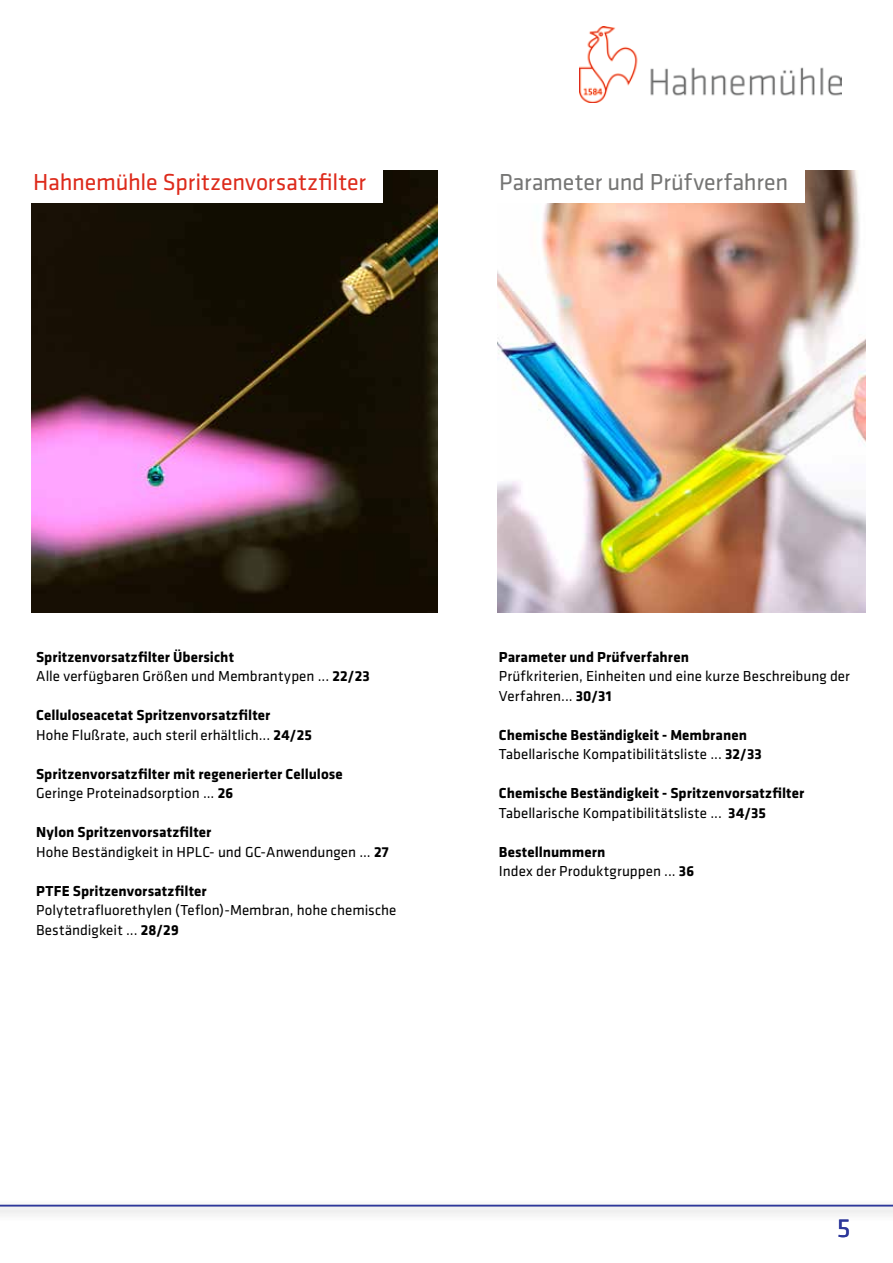
<style>
.page{position:relative;width:893px;height:1263px;background:#fff}
.page>*{position:absolute;margin:0;border:0;box-sizing:border-box;transform-origin:0 0}
.t1{font:27px "Klavika";color:#2d379a}
.t2{font:24px "Klavika";letter-spacing:-.01em;color:#dd2a1b}
.t3{font:24px "Klavika";color:#757574}
.t4{font:700 15px/19.5px "Klavika";letter-spacing:.005em;color:#000}
.t5{font:15px/19.5px "Klavika";letter-spacing:.005em;color:#000}
.s1{font-weight:700}
.s2{font-weight:400}
</style>
<div class="page">
<img style="left:580px;top:27px;width:262px;height:75px">
<div style="left:0;top:1198px;width:893px;height:24px;background:#000;opacity:.3"></div>
<hr style="left:0;top:1205px;width:893px;height:1px;background:#2d379a">
<img style="left:497px;top:170px;width:369px;height:442px">
<div style="left:493px;top:166px;width:312px;height:37px;background:#fff"></div>
<img style="left:31px;top:170px;width:407px;height:442px">
<div style="left:27px;top:166px;width:356px;height:37px;background:#fff"></div>
<h2 class="t2" style="left:33px;top:167px;width:334px">Hahnemühle Spritzenvorsatzfilter</h2>
<h2 class="t3" style="left:499px;top:167px;width:290px">Parameter und Prüfverfahren</h2>
<p class="t5" style="left:36px;top:647px;width:335px"><span class="s1">Spritzenvorsatzfilter Übersicht<br></span>Alle verfügbaren Größen und Membrantypen ... <span class="s1">22/23</span></p>
<p class="t4" style="left:36px;top:705px;width:277px">Celluloseacetat Spritzenvorsatzfilter<br><span class="s2">Hohe Flußrate, auch steril erhältlich...</span> 24/25</p>
<p class="t4" style="left:36px;top:763px;width:308px">Spritzenvorsatzfilter mit regenerierter Cellulose<br><span class="s2">Geringe Proteinadsorption ...</span> 26</p>
<p class="t5" style="left:36px;top:822px;width:354px"><span class="s1">Nylon Spritzenvorsatzfilter<br></span>Hohe Beständigkeit in HPLC- und GC-Anwendungen ... <span class="s1">27</span></p>
<p class="t4" style="left:36px;top:880px;width:172px">PTFE Spritzenvorsatzfilter</p>
<p class="t5" style="left:36px;top:900px;width:362px">Polytetrafluorethylen (Teflon)-Membran, hohe chemische<br>Beständigkeit ... <span class="s1">28/29</span></p>
<p class="t4" style="left:499px;top:646px;width:192px">Parameter und Prüfverfahren</p>
<p class="t5" style="left:499px;top:666px;width:352px">Prüfkriterien, Einheiten und eine kurze Beschreibung der<br>Verfahren... <span class="s1">30/31</span></p>
<p class="t4" style="left:499px;top:724px;width:264px">Chemische Beständigkeit - Membranen<br><span class="s2">Tabellarische Kompatibilitätsliste ...</span> 32/33</p>
<p class="t4" style="left:499px;top:783px;width:307px">Chemische Beständigkeit - Spritzenvorsatzfilter<br><span class="s2">Tabellarische Kompatibilitätsliste ...</span> 34/35</p>
<p class="t5" style="left:499px;top:842px;width:197px"><span class="s1">Bestellnummern<br></span>Index der Produktgruppen ... <span class="s1">36</span></p>
<h1 class="t1" style="left:837px;top:1211px;width:15px">5</h1>
</div>
